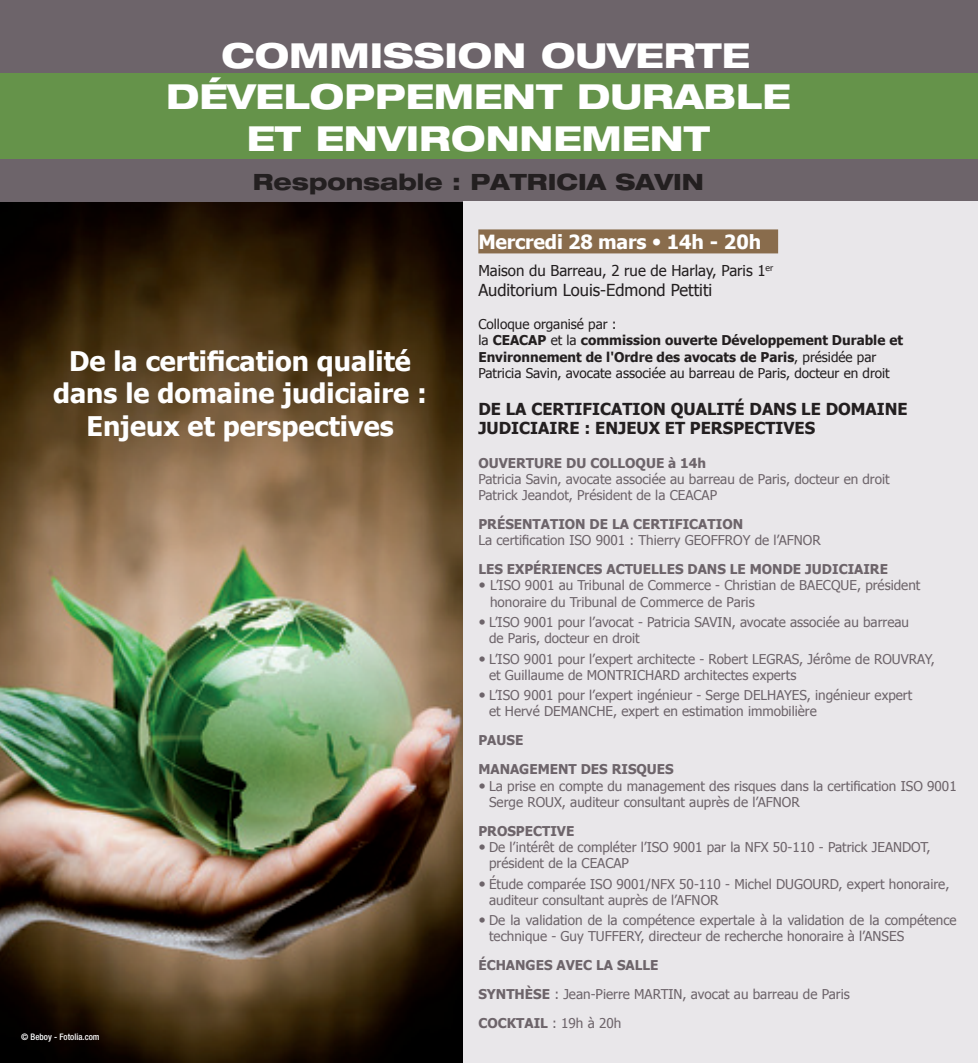
<style>
.page{position:relative;width:978px;height:1063px;background:#fff}
.page>*{position:absolute;margin:0;border:0;box-sizing:border-box;transform-origin:0 0}
.t1{font:800 expanded 34.5px/41.4px "Helvetica Neue LT";color:#fff;text-align:center}
.t2{font:700 27px/32.4px "Tahoma";color:#fff;text-align:center}
.t3{font:800 expanded 22.5px "Helvetica Neue LT";color:#231f20}
.t4{font:700 19.5px "Tahoma";letter-spacing:-.01em;color:#fff}
.t5{font:700 16.5px/19.8px "Tahoma";color:#231f20}
.t6{font:16.5px "Tahoma";color:#231f20}
.t7{font:15px "Tahoma";color:#231f20}
.t8{font:13.5px/16.2px "Tahoma";color:#6d646a}
.t9{font:13.5px/16.2px "Tahoma";color:#231f20}
.t10{font:700 13.5px/29px "Tahoma";color:#6d646a}
.t11{font:500 condensed 9px "Helvetica Neue LT";color:#fff}
.s1{font-family:"Helvetica Neue LT";font-weight:400}
.s2{font-weight:700}
</style>
<div class="page">
<img style="left:0;top:202px;width:463px;height:861px">
<div style="left:0;top:0;width:978px;height:202px;background:#6d646a"></div>
<div style="left:0;top:73px;width:978px;height:85px;background:#65934a"></div>
<div style="left:463px;top:202px;width:514px;height:861px;background:#e9e7ea"></div>
<div style="left:478px;top:229px;width:300px;height:24px;background:#896c4c"></div>
<h1 class="t1" style="left:166px;top:34px;width:626px">COMMISSION OUVERTE<br>DÉVELOPPEMENT DURABLE<br>ET ENVIRONNEMENT</h1>
<h3 class="t3" style="left:253px;top:168px;width:453px">RESPONSABLE : PATRICIA SAVIN</h3>
<h2 class="t2" style="left:53px;top:343px;width:375px">De la certification qualité dans le domaine judiciaire :<br>Enjeux et perspectives</h2>
<p class="t11" style="left:21px;top:1031px;width:80px">© Beboy - Fotolia.com</p>
<h3 class="t4" style="left:478px;top:228px;width:284px">Mercredi 28 mars <span class="s1">•</span> 14h - 20h</h3>
<p class="t7" style="left:478px;top:261px;width:297px">Maison du Barreau, 2 rue de Harlay, Paris 1<sup>er</sup></p>
<p class="t6" style="left:478px;top:279px;width:235px">Auditorium Louis-Edmond Pettiti</p>
<p class="t9" style="left:478px;top:316px;width:426px">Colloque organisé par :<br>la <span class="s2">CEACAP</span> et la <span class="s2">commission ouverte Développement Durable et Environnement de l'Ordre des avocats de Paris</span>, présidée par Patricia Savin, avocate associée au barreau de Paris, docteur en droit</p>
<p class="t5" style="left:478px;top:398px;width:431px">DE LA CERTIFICATION QUALITÉ DANS LE DOMAINE<br>JUDICIAIRE : ENJEUX ET PERSPECTIVES</p>
<p class="t10" style="left:478px;top:447px;width:229px">OUVERTURE DU COLLOQUE à 14h</p>
<p class="t8" style="left:478px;top:470px;width:413px">Patricia Savin, avocate associée au barreau de Paris, docteur en droit<br>Patrick Jeandot, Président de la CEACAP</p>
<p class="t10" style="left:478px;top:509px;width:266px">PRéSENTATION DE LA CERTIFICATION</p>
<p class="t8" style="left:478px;top:532px;width:344px">La certification ISO 9001 : Thierry GEOFFROY de l’AFNOR</p>
<p class="t10" style="left:478px;top:554px;width:411px">LES EXPéRIENCES ACTUELLES DANS LE MONDE JUDICIAIRE</p>
<p class="t8" style="left:490px;top:577px;width:432px">L’ISO 9001 au Tribunal de Commerce - Christian de BAECQUE, président honoraire du Tribunal de Commerce de Paris</p>
<p class="t8" style="left:489px;top:613px;width:421px">L’ISO 9001 pour l’avocat - Patricia SAVIN, avocate associée au barreau de Paris, docteur en droit</p>
<p class="t8" style="left:489px;top:650px;width:447px">L’ISO 9001 pour l’expert architecte - Robert LEGRAS, Jérôme de ROUVRAY, et Guillaume de MONTRICHARD architectes experts</p>
<p class="t8" style="left:489px;top:687px;width:425px">L’ISO 9001 pour l’expert ingénieur - Serge DELHAYES, ingénieur expert et Hervé DEMANCHE, expert en estimation immobilière</p>
<p class="t10" style="left:478px;top:725px;width:197px">PAUSE<br>MANAGEMENT DES RISQUES</p>
<p class="t8" style="left:489px;top:777px;width:469px">La prise en compte du management des risques dans la certification ISO 9001<br>Serge ROUX, auditeur consultant auprès de l’AFNOR</p>
<p class="t10" style="left:478px;top:816px;width:97px">PROSPECTIVE</p>
<p class="t8" style="left:489px;top:838px;width:443px">De l’intérêt de compléter l’ISO 9001 par la NFX 50-110 - Patrick JEANDOT, président de la CEACAP</p>
<p class="t8" style="left:489px;top:875px;width:462px">étude comparée ISO 9001/NFX 50-110 - Michel DUGOURD, expert honoraire, auditeur consultant auprès de l’AFNOR</p>
<p class="t8" style="left:489px;top:912px;width:469px">De la validation de la compétence expertale à la validation de la compétence technique - Guy TUFFERY, directeur de recherche honoraire à l’ANSES</p>
<p class="t8" style="left:478px;top:950px;width:373px;line-height:29px"><span class="s2">éCHANGES AVEC LA SALLE<br>SYNTHèSE</span> : Jean-Pierre MARTIN, avocat au barreau de Paris<br><span class="s2">COCKTAIL</span> : 19h à 20h</p>
</div>
